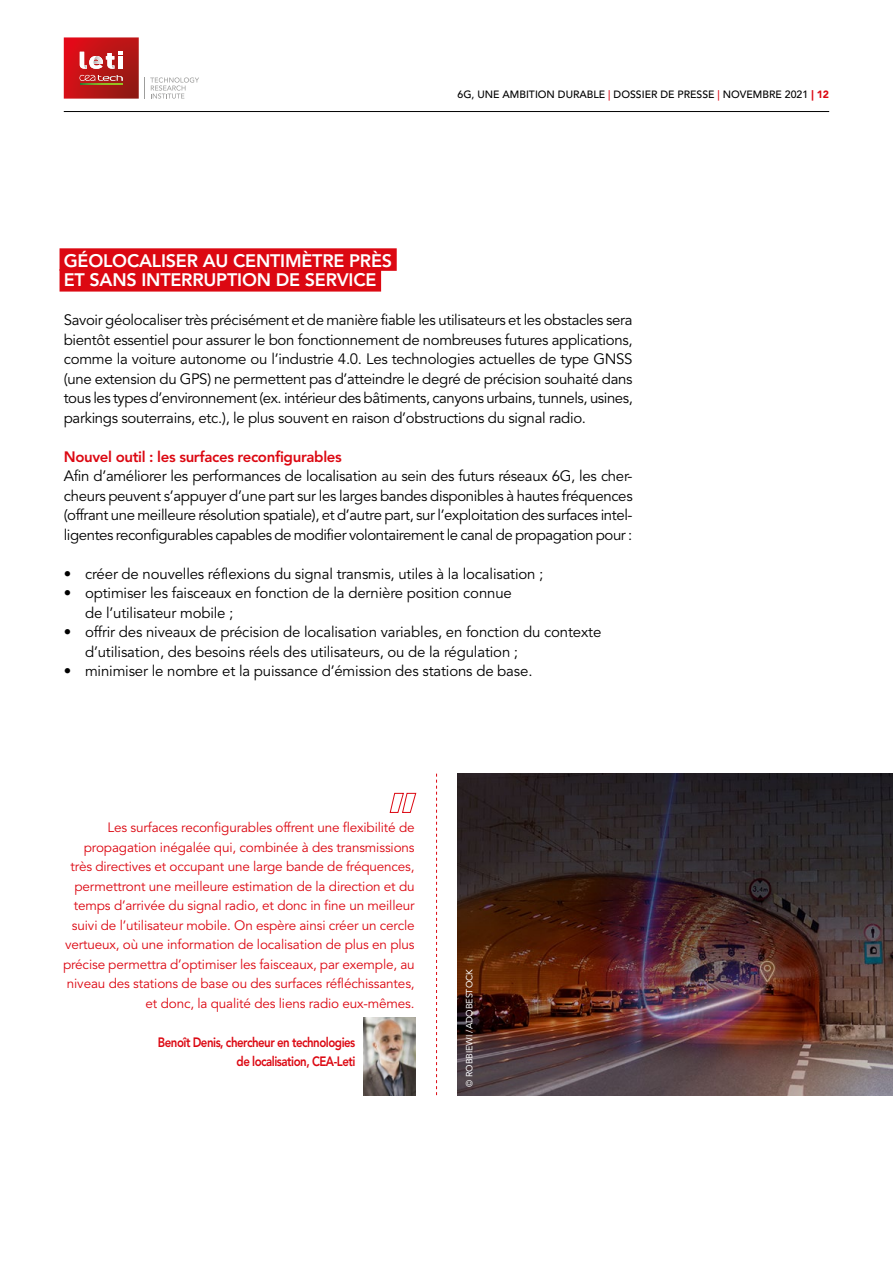
<style>
.page{position:relative;width:893px;height:1263px;background:#fff}
.page>*{position:absolute;margin:0;border:0;box-sizing:border-box;transform-origin:0 0}
.TITRE2_PARAGRAPHE{font:800 18px/19.5px "Avenir LT Std";letter-spacing:-.01em;color:#fff}
.TXT_courant_FR{font:15px/19.5px "Avenir LT Std";letter-spacing:-.01em;color:#000;text-align:justify}
.INTERTITRE{font:800 15px "Avenir LT Std";letter-spacing:-.02em;color:#dc0812}
.TXT_ENCART_DTE{font:13.5px/19.5px "Avenir LT Std";letter-spacing:-.01em;color:#dc0812;text-align:right}
.Citation_signature_G{font:800 13.5px/19.5px "Avenir LT Std";letter-spacing:-.04em;color:#dc0812;text-align:right;scale:.85 1}
.t1{font:500 10.5px "Avenir LT Std";color:#000}
.CREDIT{font:9px "Avenir LT Std";letter-spacing:-.01em;color:#fff}
.s1{color:#dc0812}
.s2{font-weight:900;color:#dc0812}
</style>
<div class="page">
<svg style="left:64px;top:37px;width:135px;height:62px"></svg>
<img style="left:457px;top:774px;width:436px;height:321px">
<img style="left:364px;top:1017px;width:52px;height:78px">
<hr style="left:64px;top:111px;width:765px;height:1px;background:#000">
<div style="left:60px;top:248px;width:337px;height:23px;background:#dc0812"></div>
<div style="left:60px;top:269px;width:321px;height:23px;background:#dc0812"></div>
<svg style="left:390px;top:793px;width:26px;height:20px"></svg>
<svg style="left:436px;top:774px;width:1px;height:321px"></svg>
<p class="t1" style="left:458px;top:89px;width:373px">6G, UNE AMBITION DURABLE <span class="s1">|</span> DOSSIER DE PRESSE <span class="s1">|</span> NOVEMBRE 2021 <span class="s2">| 12</span></p>
<p class="TITRE2_PARAGRAPHE" style="left:64px;top:251px;width:330px">GÉOLOCALISER AU CENTIMÈTRE PRÈS<br>ET SANS INTERRUPTION DE SERVICE</p>
<p class="TXT_courant_FR" style="left:64px;top:311px;width:571px">Savoir géolocaliser très précisément et de manière fiable les utilisateurs et les obstacles sera bientôt essentiel pour assurer le bon fonctionnement de nombreuses futures applications, comme la voiture autonome ou l’industrie 4.0. Les technologies actuelles de type GNSS (une extension du GPS) ne permettent pas d’atteindre le degré de précision souhaité dans tous les types d’environnement (ex. intérieur des bâtiments, canyons urbains, tunnels, usines, parkings souterrains, etc.), le plus souvent en raison d’obstructions du signal radio.</p>
<p class="INTERTITRE" style="left:64px;top:447px;width:280px">Nouvel outil : les surfaces reconfigurables</p>
<p class="TXT_courant_FR" style="left:64px;top:467px;width:570px">Afin d’améliorer les performances de localisation au sein des futurs réseaux 6G, les cher&shy;cheurs peuvent s’appuyer d’une part sur les larges bandes disponibles à hautes fréquences (offrant une meilleure résolution spatiale), et d’autre part, sur l’exploitation des surfaces intel&shy;ligentes reconfigurables capables de modifier volontairement le canal de propagation pour :</p>
<p class="TXT_courant_FR" style="left:64px;top:564px;width:481px">• créer de nouvelles réflexions du signal transmis, utiles à la localisation ;</p>
<p class="TXT_courant_FR" style="left:85px;top:584px;width:428px;text-indent:-21px">• optimiser les faisceaux en fonction de la dernière position connue de l’utilisateur mobile ;</p>
<p class="TXT_courant_FR" style="left:85px;top:623px;width:518px;text-indent:-21px">• offrir des niveaux de précision de localisation variables, en fonction du contexte d’utilisation, des besoins réels des utilisateurs, ou de la régulation ;</p>
<p class="TXT_courant_FR" style="left:64px;top:662px;width:470px">• minimiser le nombre et la puissance d’émission des stations de base.</p>
<p class="TXT_ENCART_DTE" style="left:63px;top:818px;width:353px">Les surfaces reconfigurables offrent une flexibilité de propagation inégalée qui, combinée à des transmissions très directives et occupant une large bande de fréquences, permettront une meilleure estimation de la direction et du temps d’arrivée du signal radio, et donc in fine un meilleur suivi de l’utilisateur mobile. On espère ainsi créer un cercle vertueux, où une information de localisation de plus en plus précise permettra d’optimiser les faisceaux, par exemple, au niveau des stations de base ou des surfaces réfléchissantes, et donc, la qualité des liens radio eux-mêmes.</p>
<p class="Citation_signature_G" style="left:158px;top:1032px;width:234px">Benoît Denis, chercheur en technologies de localisation, CEA-Leti</p>
<p class="CREDIT" style="left:464px;top:1086px;width:119px;rotate:-90deg">© ROBBIEWI /ADOBESTOCK</p>
</div>
